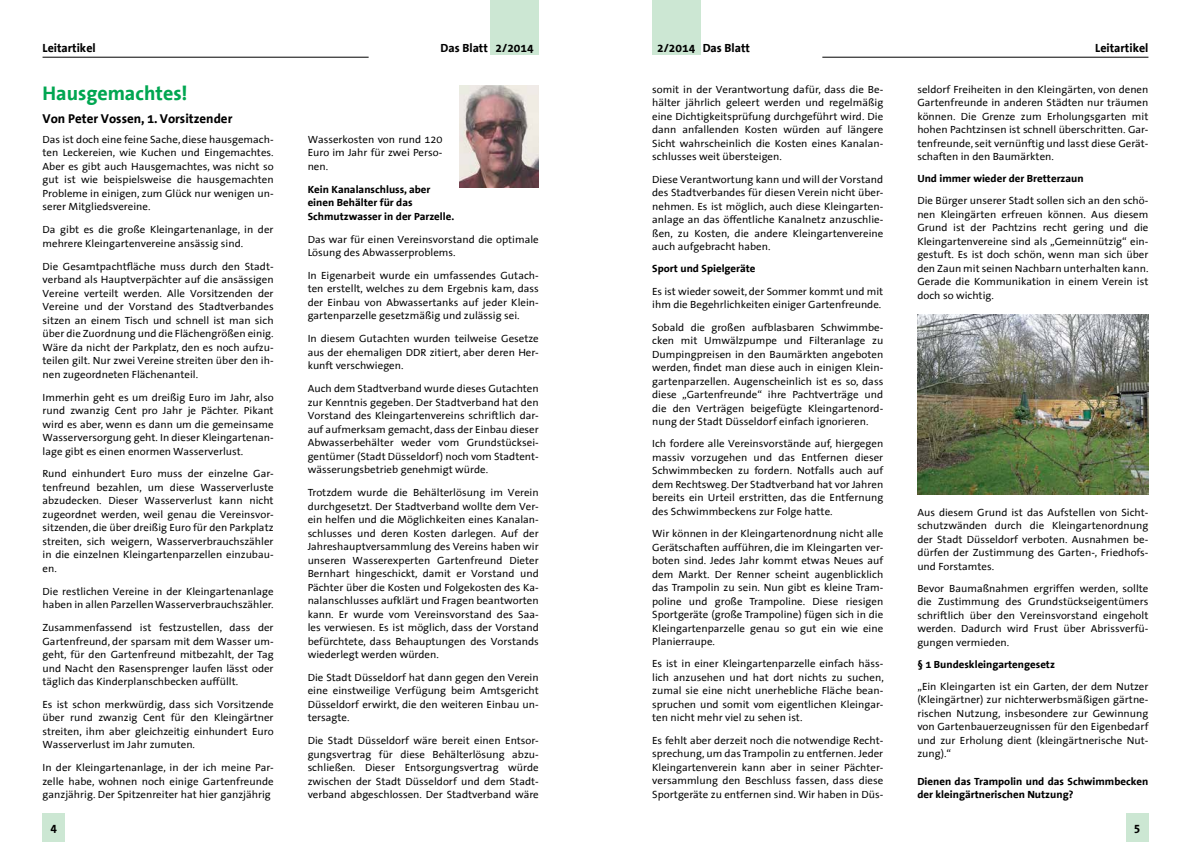
<style>
.page{position:relative;width:1191px;height:842px;background:#fff}
.page>*{position:absolute;margin:0;border:0;box-sizing:border-box;transform-origin:0 0}
.t1{font:700 20px "The Sans Office";color:#00a651}
.t2{font:700 13px "The Sans Office";color:#000}
.t3{font:700 12px "The Sans Office";color:#000}
.t4{font:10.5px/13.5px "The Sans Office";color:#000;text-align:justify;scale:1.04 1}
.t5{font:700 10.5px/13.5px "The Sans Office";color:#000;scale:1.04 1}
</style>
<div class="page">
<div style="left:490px;top:0;width:49px;height:55px;background:#cce7d3"></div>
<div style="left:652px;top:0;width:48px;height:55px;background:#cce7d3"></div>
<div style="left:43px;top:814px;width:22px;height:28px;background:#cce7d3"></div>
<div style="left:1125px;top:814px;width:23px;height:28px;background:#cce7d3"></div>
<hr style="left:43px;top:57px;width:326px;height:1px;background:#000">
<hr style="left:822px;top:57px;width:326px;height:1px;background:#000">
<img style="left:459px;top:85px;width:80px;height:102px">
<img style="left:917px;top:314px;width:231px;height:181px">
<p class="t3" style="left:440px;top:42px;width:95px">Das Blatt 2/2014</p>
<p class="t3" style="left:657px;top:42px;width:94px">2/2014 Das Blatt</p>
<p class="t3" style="left:43px;top:42px;width:55px">Leitartikel</p>
<p class="t3" style="left:1095px;top:42px;width:55px">Leitartikel</p>
<h1 class="t1" style="left:43px;top:82px;width:147px">Hausgemachtes!</h1>
<p class="t2" style="left:43px;top:112px;width:191px">Von Peter Vossen, 1. Vorsitzender</p>
<p class="t4" style="left:43px;top:133px;width:224px">Das ist doch eine feine Sache, diese hausgemach&shy;ten Leckereien, wie Kuchen und Eingemachtes.<br>Aber es gibt auch Hausgemachtes, was nicht so gut ist wie beispielsweise die hausgemachten Probleme in einigen, zum Glück nur wenigen un&shy;serer Mitgliedsvereine.</p>
<p class="t4" style="left:43px;top:223px;width:224px">Da gibt es die große Kleingartenanlage, in der mehrere Kleingartenvereine ansässig sind.</p>
<p class="t4" style="left:43px;top:260px;width:224px">Die Gesamtpachtfläche muss durch den Stadt&shy;verband als Hauptverpächter auf die ansässigen Vereine verteilt werden. Alle Vorsitzenden der Vereine und der Vorstand des Stadtverbandes sitzen an einem Tisch und schnell ist man sich über die Zuordnung und die Flächengrößen einig.<br>Wäre da nicht der Parkplatz, den es noch aufzu&shy;teilen gilt. Nur zwei Vereine streiten über den ih&shy;nen zugeordneten Flächenanteil.</p>
<p class="t4" style="left:43px;top:391px;width:224px">Immerhin geht es um dreißig Euro im Jahr, also rund zwanzig Cent pro Jahr je Pächter. Pikant wird es aber, wenn es dann um die gemeinsame Wasserversorgung geht. In dieser Kleingartenan&shy;lage gibt es einen enormen Wasserverlust.</p>
<p class="t4" style="left:43px;top:467px;width:224px">Rund einhundert Euro muss der einzelne Gar&shy;tenfreund bezahlen, um diese Wasserverluste abzudecken. Dieser Wasserverlust kann nicht zugeordnet werden, weil genau die Vereinsvor&shy;sitzenden, die über dreißig Euro für den Parkplatz streiten, sich weigern, Wasserverbrauchszähler in die einzelnen Kleingartenparzellen einzubau&shy;en.</p>
<p class="t4" style="left:43px;top:585px;width:224px">Die restlichen Vereine in der Kleingartenanlage haben in allen Parzellen Wasserverbrauchszähler.</p>
<p class="t4" style="left:43px;top:621px;width:224px">Zusammenfassend ist festzustellen, dass der Gartenfreund, der sparsam mit dem Wasser um&shy;geht, für den Gartenfreund mitbezahlt, der Tag und Nacht den Rasensprenger laufen lässt oder täglich das Kinderplanschbecken auffüllt.</p>
<p class="t4" style="left:43px;top:698px;width:224px">Es ist schon merkwürdig, dass sich Vorsitzende über rund zwanzig Cent für den Kleingärtner streiten, ihm aber gleichzeitig einhundert Euro Wasserverlust im Jahr zumuten.</p>
<p class="t4" style="left:43px;top:761px;width:224px">In der Kleingartenanlage, in der ich meine Par&shy;zelle habe, wohnen noch einige Gartenfreunde ganzjährig. Der Spitzenreiter hat hier ganzjährig</p>
<p class="t4" style="left:308px;top:133px;width:131px">Wasserkosten von rund 120<br>Euro im Jahr für zwei Perso&shy;nen.</p>
<p class="t5" style="left:308px;top:183px;width:142px">Kein Kanalanschluss, aber einen Behälter für das<br>Schmutzwasser in der Parzelle.</p>
<p class="t4" style="left:308px;top:233px;width:224px">Das war für einen Vereinsvorstand die optimale<br>Lösung des Abwasserproblems.</p>
<p class="t4" style="left:308px;top:269px;width:224px">In Eigenarbeit wurde ein umfassendes Gutach&shy;ten erstellt, welches zu dem Ergebnis kam, dass der Einbau von Abwassertanks auf jeder Klein&shy;gartenparzelle gesetzmäßig und zulässig sei.</p>
<p class="t4" style="left:308px;top:332px;width:224px">In diesem Gutachten wurden teilweise Gesetze aus der ehemaligen DDR zitiert, aber deren Her&shy;kunft verschwiegen.</p>
<p class="t4" style="left:308px;top:382px;width:224px">Auch dem Stadtverband wurde dieses Gutachten zur Kenntnis gegeben. Der Stadtverband hat den Vorstand des Kleingartenvereins schriftlich dar&shy;auf aufmerksam gemacht, dass der Einbau dieser Abwasserbehälter weder vom Grundstücksei&shy;gentümer (Stadt Düsseldorf) noch vom Stadtent&shy;wässerungsbetrieb genehmigt würde.</p>
<p class="t4" style="left:308px;top:486px;width:224px">Trotzdem wurde die Behälterlösung im Verein durchgesetzt. Der Stadtverband wollte dem Ver&shy;ein helfen und die Möglichkeiten eines Kanalan&shy;schlusses und deren Kosten darlegen. Auf der Jahreshauptversammlung des Vereins haben wir unseren Wasserexperten Gartenfreund Dieter Bernhart hingeschickt, damit er Vorstand und Pächter über die Kosten und Folgekosten des Ka&shy;nalanschlusses aufklärt und Fragen beantworten kann. Er wurde vom Vereinsvorstand des Saa&shy;les verwiesen. Es ist möglich, dass der Vorstand befürchtete, dass Behauptungen des Vorstands wiederlegt werden würden.</p>
<p class="t4" style="left:308px;top:671px;width:224px">Die Stadt Düsseldorf hat dann gegen den Verein eine einstweilige Verfügung beim Amtsgericht Düsseldorf erwirkt, die den weiteren Einbau un&shy;tersagte.</p>
<p class="t4" style="left:308px;top:734px;width:224px">Die Stadt Düsseldorf wäre bereit einen Entsor&shy;gungsvertrag für diese Behälterlösung abzu&shy;schließen. Dieser Entsorgungsvertrag würde zwischen der Stadt Düsseldorf und dem Stadt&shy;verband abgeschlossen. Der Stadtverband wäre</p>
<p class="t4" style="left:652px;top:83px;width:224px">somit in der Verantwortung dafür, dass die Be&shy;hälter jährlich geleert werden und regelmäßig eine Dichtigkeitsprüfung durchgeführt wird. Die dann anfallenden Kosten würden auf längere Sicht wahrscheinlich die Kosten eines Kanalan&shy;schlusses weit übersteigen.</p>
<p class="t4" style="left:652px;top:173px;width:224px">Diese Verantwortung kann und will der Vorstand des Stadtverbandes für diesen Verein nicht über&shy;nehmen. Es ist möglich, auch diese Kleingarten&shy;anlage an das öffentliche Kanalnetz anzuschlie&shy;ßen, zu Kosten, die andere Kleingartenvereine auch aufgebracht haben.</p>
<p class="t5" style="left:652px;top:262px;width:101px">Sport und Spielgeräte</p>
<p class="t4" style="left:652px;top:285px;width:224px">Es ist wieder soweit, der Sommer kommt und mit ihm die Begehrlichkeiten einiger Gartenfreunde.</p>
<p class="t4" style="left:652px;top:321px;width:224px">Sobald die großen aufblasbaren Schwimmbe&shy;cken mit Umwälzpumpe und Filteranlage zu Dumpingpreisen in den Baumärkten angeboten werden, findet man diese auch in einigen Klein&shy;gartenparzellen. Augenscheinlich ist es so, dass diese „Gartenfreunde“ ihre Pachtverträge und die den Verträgen beigefügte Kleingartenord&shy;nung der Stadt Düsseldorf einfach ignorieren.</p>
<p class="t4" style="left:652px;top:437px;width:224px">Ich fordere alle Vereinsvorstände auf, hiergegen massiv vorzugehen und das Entfernen dieser Schwimmbecken zu fordern. Notfalls auch auf dem Rechtsweg. Der Stadtverband hat vor Jahren bereits ein Urteil erstritten, das die Entfernung des Schwimmbeckens zur Folge hatte.</p>
<p class="t4" style="left:652px;top:527px;width:224px">Wir können in der Kleingartenordnung nicht alle Gerätschaften aufführen, die im Kleingarten ver&shy;boten sind. Jedes Jahr kommt etwas Neues auf dem Markt. Der Renner scheint augenblicklich das Trampolin zu sein. Nun gibt es kleine Tram&shy;poline und große Trampoline. Diese riesigen Sportgeräte (große Trampoline) fügen sich in die Kleingartenparzelle genau so gut ein wie eine Planierraupe.</p>
<p class="t4" style="left:652px;top:657px;width:224px">Es ist in einer Kleingartenparzelle einfach häss&shy;lich anzusehen und hat dort nichts zu suchen, zumal sie eine nicht unerhebliche Fläche bean&shy;spruchen und somit vom eigentlichen Kleingar&shy;ten nicht mehr viel zu sehen ist.</p>
<p class="t4" style="left:652px;top:734px;width:224px">Es fehlt aber derzeit noch die notwendige Recht&shy;sprechung, um das Trampolin zu entfernen. Jeder Kleingartenverein kann aber in seiner Pächter&shy;versammlung den Beschluss fassen, dass diese Sportgeräte zu entfernen sind. Wir haben in Düs-</p>
<p class="t4" style="left:917px;top:83px;width:224px">seldorf Freiheiten in den Kleingärten, von denen Gartenfreunde in anderen Städten nur träumen können. Die Grenze zum Erholungsgarten mit hohen Pachtzinsen ist schnell überschritten. Gar&shy;tenfreunde, seit vernünftig und lasst diese Gerät&shy;schaften in den Baumärkten.</p>
<p class="t5" style="left:917px;top:172px;width:161px">Und immer wieder der Bretterzaun</p>
<p class="t4" style="left:917px;top:194px;width:224px">Die Bürger unserer Stadt sollen sich an den schö&shy;nen Kleingärten erfreuen können. Aus diesem Grund ist der Pachtzins recht gering und die Kleingartenvereine sind als „Gemeinnützig“ ein&shy;gestuft. Es ist doch schön, wenn man sich über den Zaun mit seinen Nachbarn unterhalten kann.<br>Gerade die Kommunikation in einem Verein ist doch so wichtig.</p>
<p class="t4" style="left:917px;top:506px;width:224px">Aus diesem Grund ist das Aufstellen von Sicht&shy;schutzwänden durch die Kleingartenordnung der Stadt Düsseldorf verboten. Ausnahmen be&shy;dürfen der Zustimmung des Garten-, Friedhofs&shy;und Forstamtes.</p>
<p class="t4" style="left:917px;top:582px;width:224px">Bevor Baumaßnahmen ergriffen werden, sollte die Zustimmung des Grundstückseigentümers schriftlich über den Vereinsvorstand eingeholt werden. Dadurch wird Frust über Abrissverfü&shy;gungen vermieden.</p>
<p class="t5" style="left:917px;top:658px;width:134px">§ 1 Bundeskleingartengesetz</p>
<p class="t4" style="left:917px;top:680px;width:224px">„Ein Kleingarten ist ein Garten, der dem Nutzer (Kleingärtner) zur nichterwerbsmäßigen gärtne&shy;rischen Nutzung, insbesondere zur Gewinnung von Gartenbauerzeugnissen für den Eigenbedarf und zur Erholung dient (kleingärtnerische Nut&shy;zung).“</p>
<p class="t5" style="left:917px;top:775px;width:224px">Dienen das Trampolin und das Schwimmbecken der kleingärtnerischen Nutzung?</p>
<p class="t3" style="left:51px;top:822px;width:8px">4</p>
<p class="t3" style="left:1133px;top:822px;width:8px">5</p>
</div>
